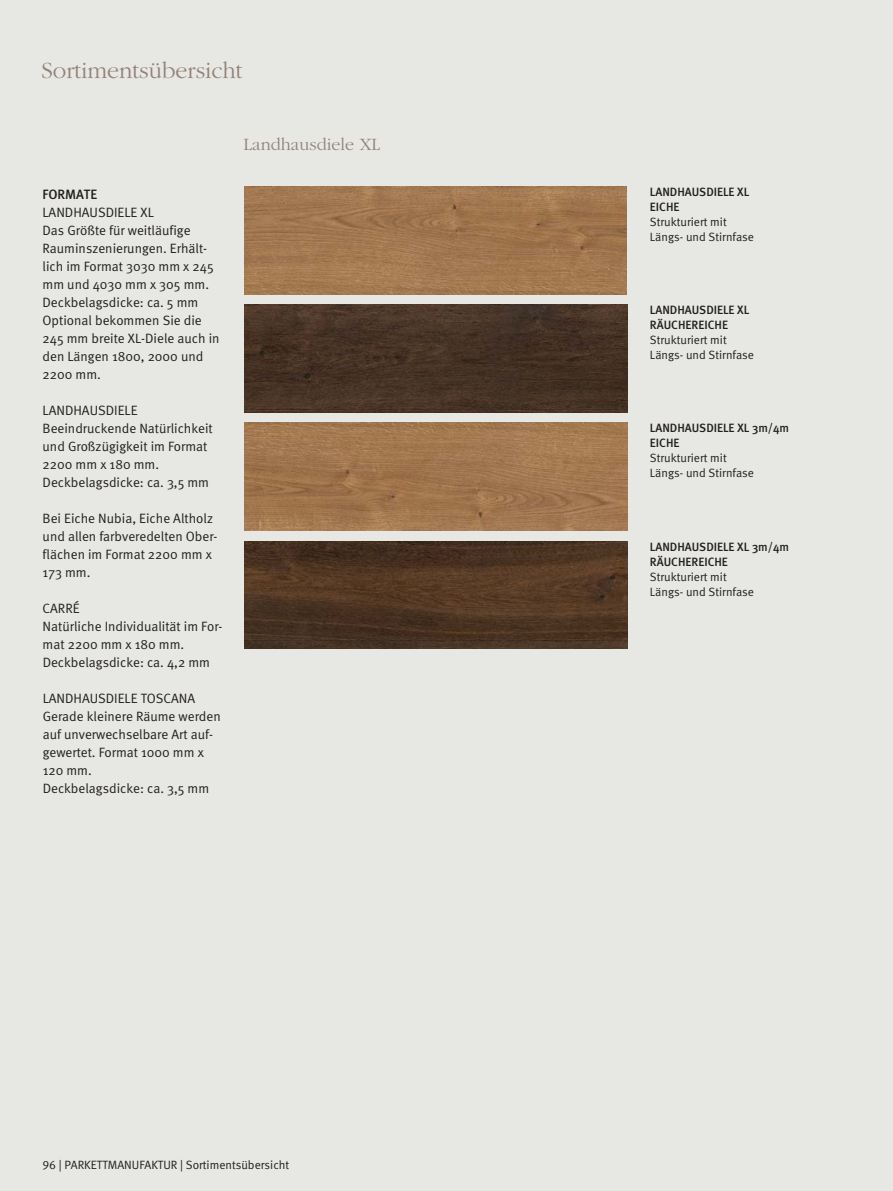
<style>
.page{position:relative;width:893px;height:1191px;background:#fff}
.page>*{position:absolute;margin:0;border:0;box-sizing:border-box;transform-origin:0 0}
.t1{font:300 24px "Garamond";color:#938176}
.t2{font:300 18px "Garamond";color:#938176}
.t3{font:13.5px/18px "Meta Normal";color:#231f20}
.t4{font:500 13.5px "Meta";color:#231f20}
.t5{font:12px/15px "Meta Normal";color:#231f20}
.t6{font:500 12px/15px "Meta";color:#231f20}
.t7{font:12px "Meta Normal LF";color:#231f20}
</style>
<div class="page">
<div style="left:0;top:0;width:893px;height:1190px;background:#e7e7e4"></div>
<img style="left:245px;top:305px;width:383px;height:107px">
<img style="left:245px;top:423px;width:383px;height:108px">
<img style="left:245px;top:541px;width:383px;height:108px">
<img style="left:245px;top:186px;width:382px;height:108px">
<h1 class="t1" style="left:41px;top:61px;width:203px">Sortimentsübersicht</h1>
<p class="t4" style="left:43px;top:190px;width:56px">FORMATE</p>
<p class="t3" style="left:43px;top:205px;width:179px">LANDHAUSDIELE XL<br>Das Größte für weitläufige<br>Rauminszenierungen. Erhält&shy;lich im Format 3030 mm x 245 mm und 4030 mm x 305 mm.<br>Deckbelagsdicke: ca. 5 mm<br>Optional bekommen Sie die<br>245 mm breite XL-Diele auch in den Längen 1800, 2000 und<br>2200 mm.</p>
<p class="t3" style="left:43px;top:403px;width:172px">LANDHAUSDIELE<br>Beeindruckende Natürlichkeit und Großzügigkeit im Format<br>2200 mm x 180 mm.<br>Deckbelagsdicke: ca. 3,5 mm</p>
<p class="t3" style="left:43px;top:511px;width:176px">Bei Eiche Nubia, Eiche Altholz und allen farbveredelten Ober&shy;flächen im Format 2200 mm x<br>173 mm.</p>
<p class="t3" style="left:43px;top:601px;width:181px">CARRÉ<br>Natürliche Individualität im For&shy;mat 2200 mm x 180 mm.<br>Deckbelagsdicke: ca. 4,2 mm</p>
<p class="t3" style="left:43px;top:691px;width:180px">LANDHAUSDIELE TOSCANA<br>Gerade kleinere Räume werden auf unverwechselbare Art auf&shy;gewertet. Format 1000 mm x<br>120 mm.<br>Deckbelagsdicke: ca. 3,5 mm</p>
<h2 class="t2" style="left:243px;top:137px;width:138px">Landhausdiele XL</h2>
<p class="t7" style="left:43px;top:1160px;width:248px">96 | PARKETTMANUFAKTUR | Sortimentsübersicht</p>
<p class="t6" style="left:650px;top:186px;width:101px">LANDHAUSDIELE XL<br>EICHE</p>
<p class="t5" style="left:650px;top:215px;width:106px">Strukturiert mit<br>Längs- und Stirnfase</p>
<p class="t6" style="left:650px;top:304px;width:101px">LANDHAUSDIELE XL<br>RÄUCHEREICHE</p>
<p class="t5" style="left:650px;top:334px;width:106px">Strukturiert mit<br>Längs- und Stirnfase</p>
<p class="t6" style="left:650px;top:422px;width:141px">LANDHAUSDIELE XL 3m/4m<br>EICHE</p>
<p class="t5" style="left:650px;top:452px;width:106px">Strukturiert mit<br>Längs- und Stirnfase</p>
<p class="t6" style="left:650px;top:540px;width:141px">LANDHAUSDIELE XL 3m/4m<br>RÄUCHEREICHE</p>
<p class="t5" style="left:650px;top:570px;width:106px">Strukturiert mit<br>Längs- und Stirnfase</p>
</div>
